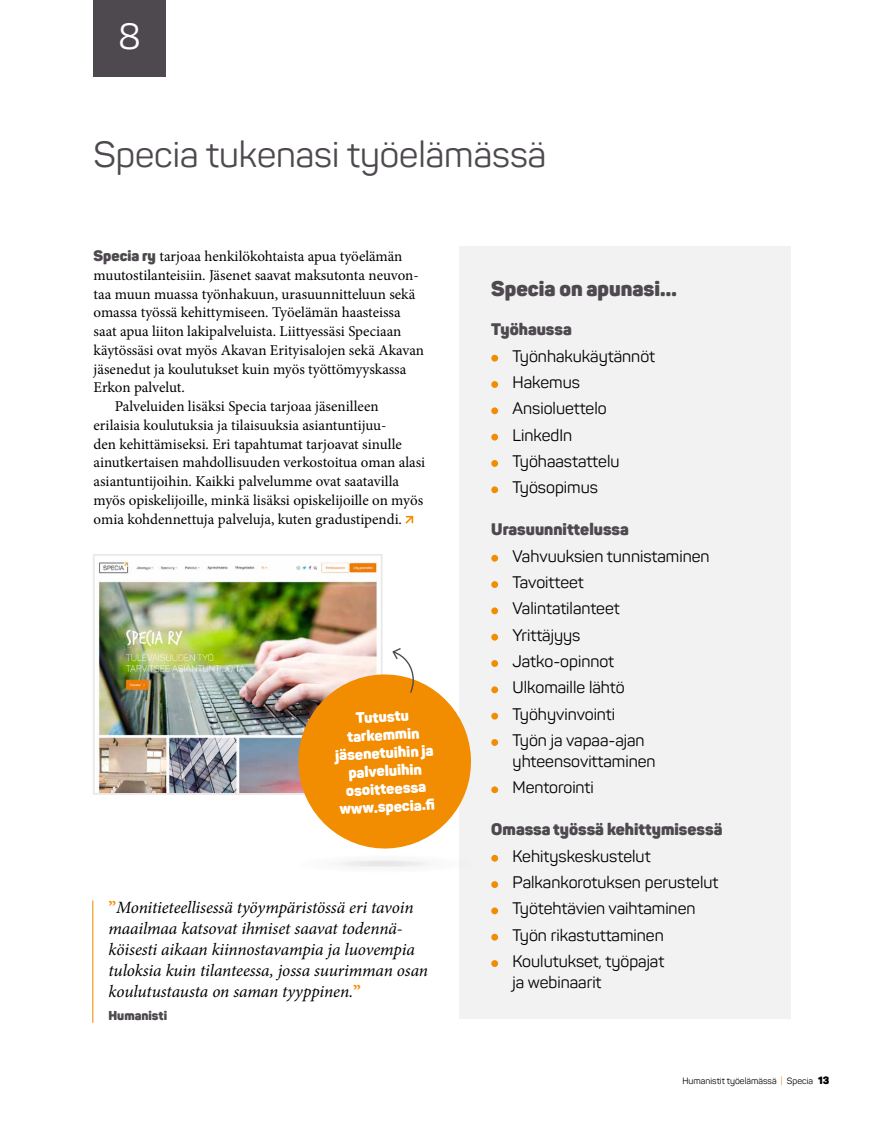
<style>
.page{position:relative;width:872px;height:1127px;background:#fff}
.page>*{position:absolute;margin:0;border:0;box-sizing:border-box;transform-origin:0 0}
.t1{font:36px "Panton";color:#4d494e}
.t2{font:36px "Panton";color:#fff}
.t3{font:900 21px "Panton";color:#4d494e}
.t4{font:italic 17.25px/21px "Minion Pro";letter-spacing:-.01em;color:#000}
.t5{font:16.5px/26.2px "Panton";color:#000}
.t6{font:900 16.5px "Panton";color:#4d494e}
.t7{font:15px "Minion Pro";color:#000}
.t8{font:900 15px/18px "Panton";color:#fff;text-align:center}
.t9{font:900 12.75px "Panton";color:#4d494e}
.t10{font:9px "Panton";color:#000}
.s1{font-family:"Panton";font-weight:900;color:#4d494e}
.s2{font-weight:700;font-style:normal;color:#f28c00}
.s3{color:#f28c00}
.s4{font-weight:900;font-size:10.5px}
</style>
<div class="page">
<img style="left:97px;top:561px;width:282px;height:231px">
<div style="left:93px;top:554px;width:289px;height:241px;border:2px solid #eae8e9"></div>
<div style="left:459px;top:247px;width:332px;height:772px;background:#f2f2f2"></div>
<div style="left:94px;top:0;width:72px;height:76px;background:#4d494e"></div>
<svg style="left:405px;top:516px;width:8px;height:8px"></svg>
<div style="left:491px;top:355px;width:7px;height:7px;background:#f28c00;border-radius:50%"></div>
<div style="left:491px;top:381px;width:7px;height:7px;background:#f28c00;border-radius:50%"></div>
<div style="left:491px;top:407px;width:7px;height:7px;background:#f28c00;border-radius:50%"></div>
<div style="left:491px;top:434px;width:7px;height:6px;background:#f28c00;border-radius:50%"></div>
<div style="left:491px;top:460px;width:7px;height:7px;background:#f28c00;border-radius:50%"></div>
<div style="left:491px;top:486px;width:7px;height:7px;background:#f28c00;border-radius:50%"></div>
<div style="left:491px;top:555px;width:7px;height:7px;background:#f28c00;border-radius:50%"></div>
<div style="left:491px;top:581px;width:7px;height:7px;background:#f28c00;border-radius:50%"></div>
<div style="left:491px;top:607px;width:7px;height:7px;background:#f28c00;border-radius:50%"></div>
<div style="left:491px;top:634px;width:7px;height:6px;background:#f28c00;border-radius:50%"></div>
<div style="left:491px;top:660px;width:7px;height:7px;background:#f28c00;border-radius:50%"></div>
<div style="left:491px;top:686px;width:7px;height:7px;background:#f28c00;border-radius:50%"></div>
<div style="left:491px;top:713px;width:7px;height:6px;background:#f28c00;border-radius:50%"></div>
<div style="left:491px;top:739px;width:7px;height:7px;background:#f28c00;border-radius:50%"></div>
<div style="left:491px;top:786px;width:7px;height:7px;background:#f28c00;border-radius:50%"></div>
<div style="left:491px;top:855px;width:7px;height:7px;background:#f28c00;border-radius:50%"></div>
<div style="left:491px;top:881px;width:7px;height:7px;background:#f28c00;border-radius:50%"></div>
<div style="left:491px;top:907px;width:7px;height:7px;background:#f28c00;border-radius:50%"></div>
<div style="left:491px;top:934px;width:7px;height:6px;background:#f28c00;border-radius:50%"></div>
<div style="left:491px;top:960px;width:7px;height:7px;background:#f28c00;border-radius:50%"></div>
<div style="left:292px;top:854px;width:185px;height:19px;background:#fafafa;border-radius:50%"></div>
<div style="left:335px;top:860px;width:97px;height:7px;background:#ececec;border-radius:50%"></div>
<svg style="left:297px;top:647px;width:174px;height:202px"></svg>
<hr style="left:92px;top:900px;width:1px;height:123px;background:#f28c00">
<h1 class="t2" style="left:119px;top:14px;width:24px">8</h1>
<h1 class="t1" style="left:94px;top:133px;width:454px">Specia tukenasi työelämässä</h1>
<p class="t7" style="left:94px;top:246px;width:310px"><span class="s1">Specia ry</span> tarjoaa henkilökohtaista apua työelämän</p>
<p class="t7" style="left:94px;top:265px;width:327px">muutostilanteisiin. Jäsenet saavat maksutonta neuvon-</p>
<p class="t7" style="left:94px;top:284px;width:323px">taa muun muassa työnhakuun, urasuunnitteluun sekä</p>
<p class="t7" style="left:94px;top:302px;width:309px">omassa työssä kehittymiseen. Työelämän haasteissa</p>
<p class="t7" style="left:94px;top:321px;width:309px">saat apua liiton lakipalveluista. Liittyessäsi Speciaan</p>
<p class="t7" style="left:94px;top:340px;width:332px">käytössäsi ovat myös Akavan Erityisalojen sekä Akavan</p>
<p class="t7" style="left:94px;top:359px;width:314px">jäsenedut ja koulutukset kuin myös työttömyyskassa</p>
<p class="t7" style="left:94px;top:377px;width:93px">Erkon palvelut.</p>
<p class="t7" style="left:115px;top:396px;width:265px">Palveluiden lisäksi Specia tarjoaa jäsenilleen</p>
<p class="t7" style="left:94px;top:415px;width:294px">erilaisia koulutuksia ja tilaisuuksia asiantuntijuu-</p>
<p class="t7" style="left:94px;top:434px;width:310px">den kehittämiseksi. Eri tapahtumat tarjoavat sinulle</p>
<p class="t7" style="left:94px;top:452px;width:333px">ainutkertaisen mahdollisuuden verkostoitua oman alasi</p>
<p class="t7" style="left:94px;top:471px;width:307px">asiantuntijoihin. Kaikki palvelumme ovat saatavilla</p>
<p class="t7" style="left:94px;top:490px;width:331px">myös opiskelijoille, minkä lisäksi opiskelijoille on myös</p>
<p class="t7" style="left:94px;top:509px;width:310px">omia kohdennettuja palveluja, kuten gradustipendi.</p>
<p class="t8" style="left:333px;top:710px;width:100px;rotate:-3deg">Tutustu tarkemmin jäsenetuihin ja palveluihin osoitteessa www.specia.fi</p>
<p class="t4" style="left:108px;top:897px;width:321px"><span class="s2">”</span>Monitieteellisessä työympäristössä eri tavoin maailmaa katsovat ihmiset saavat todennä&shy;köisesti aikaan kiinnostavampia ja luovempia tuloksia kuin tilanteessa, jossa suurimman osan koulutustausta on saman tyyppinen.<span class="s2">”</span></p>
<p class="t9" style="left:108px;top:1007px;width:60px">Humanisti</p>
<h2 class="t3" style="left:491px;top:275px;width:187px">Specia on apunasi…</h2>
<p class="t6" style="left:491px;top:319px;width:82px">Työhaussa</p>
<p class="t5" style="left:512px;top:343px;width:144px">Työnhakukäytännöt<br>Hakemus<br>Ansioluettelo<br>LinkedIn<br>Työhaastattelu<br>Työsopimus</p>
<p class="t6" style="left:491px;top:519px;width:139px">Urasuunnittelussa</p>
<p class="t5" style="left:512px;top:543px;width:198px">Vahvuuksien tunnistaminen<br>Tavoitteet<br>Valintatilanteet<br>Yrittäjyys<br>Jatko-opinnot<br>Ulkomaille lähtö<br>Työhyvinvointi<br>Työn ja vapaa-ajan</p>
<p class="t5" style="left:512px;top:748px;width:144px">yhteensovittaminen<br>Mentorointi</p>
<p class="t6" style="left:491px;top:819px;width:233px">Omassa työssä kehittymisessä</p>
<p class="t5" style="left:512px;top:843px;width:207px">Kehityskeskustelut<br>Palkankorotuksen perustelut<br>Työtehtävien vaihtaminen<br>Työn rikastuttaminen<br>Koulutukset, työpajat</p>
<p class="t5" style="left:512px;top:969px;width:90px">ja webinaarit</p>
<p class="t10" style="left:682px;top:1075px;width:148px">Humanistit työelämässä <span class="s3">|</span> Specia <span class="s4">13</span></p>
</div>
